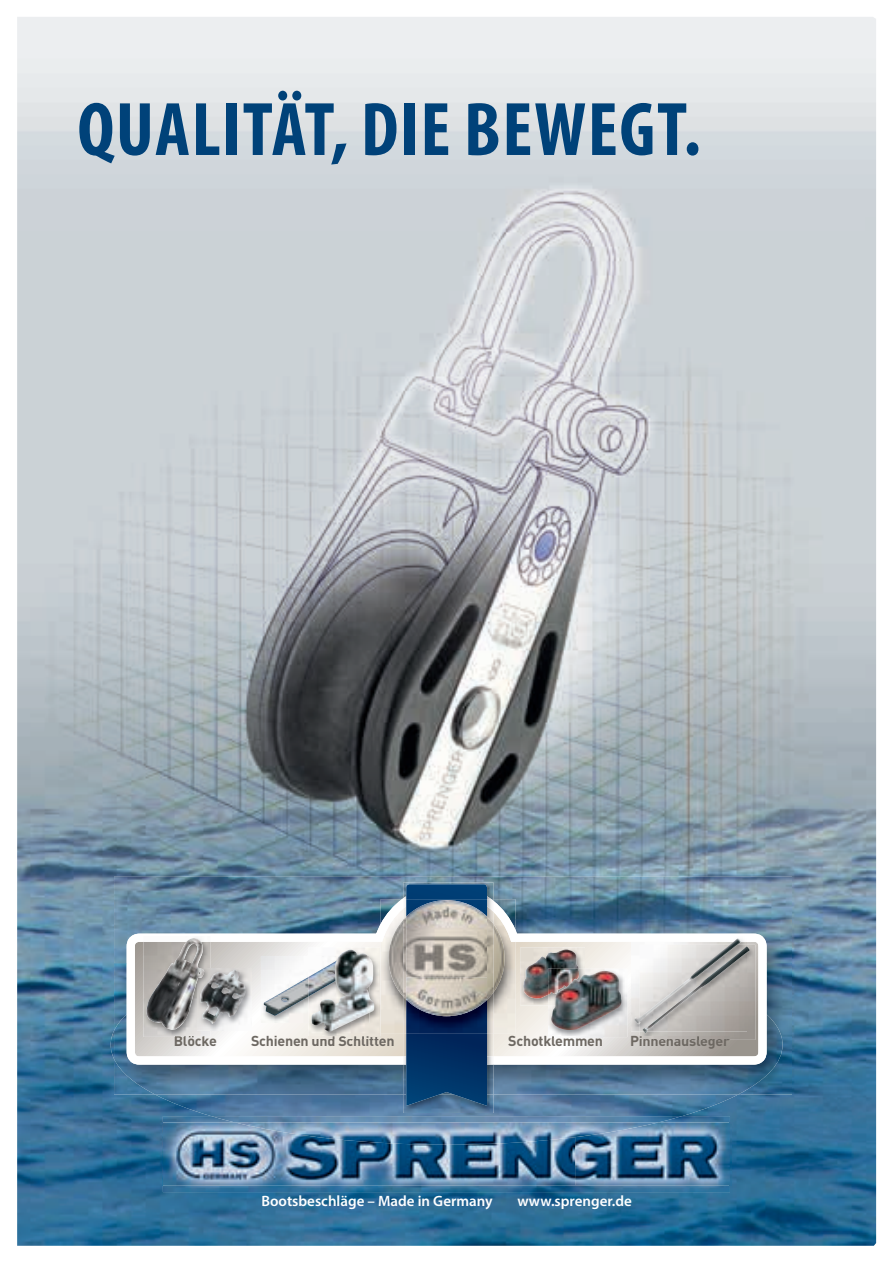
<style>
.page{position:relative;width:893px;height:1263px;background:#fff}
.page>*{position:absolute;margin:0;border:0;box-sizing:border-box;transform-origin:0 0}
.t1{font:700 condensed 76.5px "Myriad Pro";letter-spacing:.02em;color:#004279}
.t2{font:600 15px "Myriad Pro";color:#fff}
.t3{font:700 14.25px "DIN";letter-spacing:-.015em;color:#6d6862}
</style>
<div class="page">
<img style="left:17px;top:17px;width:860px;height:1229px">
<h1 class="t1" style="left:77px;top:82px;width:625px">QUALITÄT, DIE BEWEGT.</h1>
<p class="t3" style="left:174px;top:1032px;width:45px">Blöcke</p>
<p class="t3" style="left:251px;top:1032px;width:145px">Schienen und Schlitten</p>
<p class="t3" style="left:508px;top:1032px;width:96px">Schotklemmen</p>
<p class="t3" style="left:630px;top:1032px;width:101px">Pinnenausleger</p>
<p class="t2" style="left:261px;top:1191px;width:233px">Bootsbeschläge – Made in Germany</p>
<p class="t2" style="left:517px;top:1191px;width:116px">www.sprenger.de</p>
</div>
